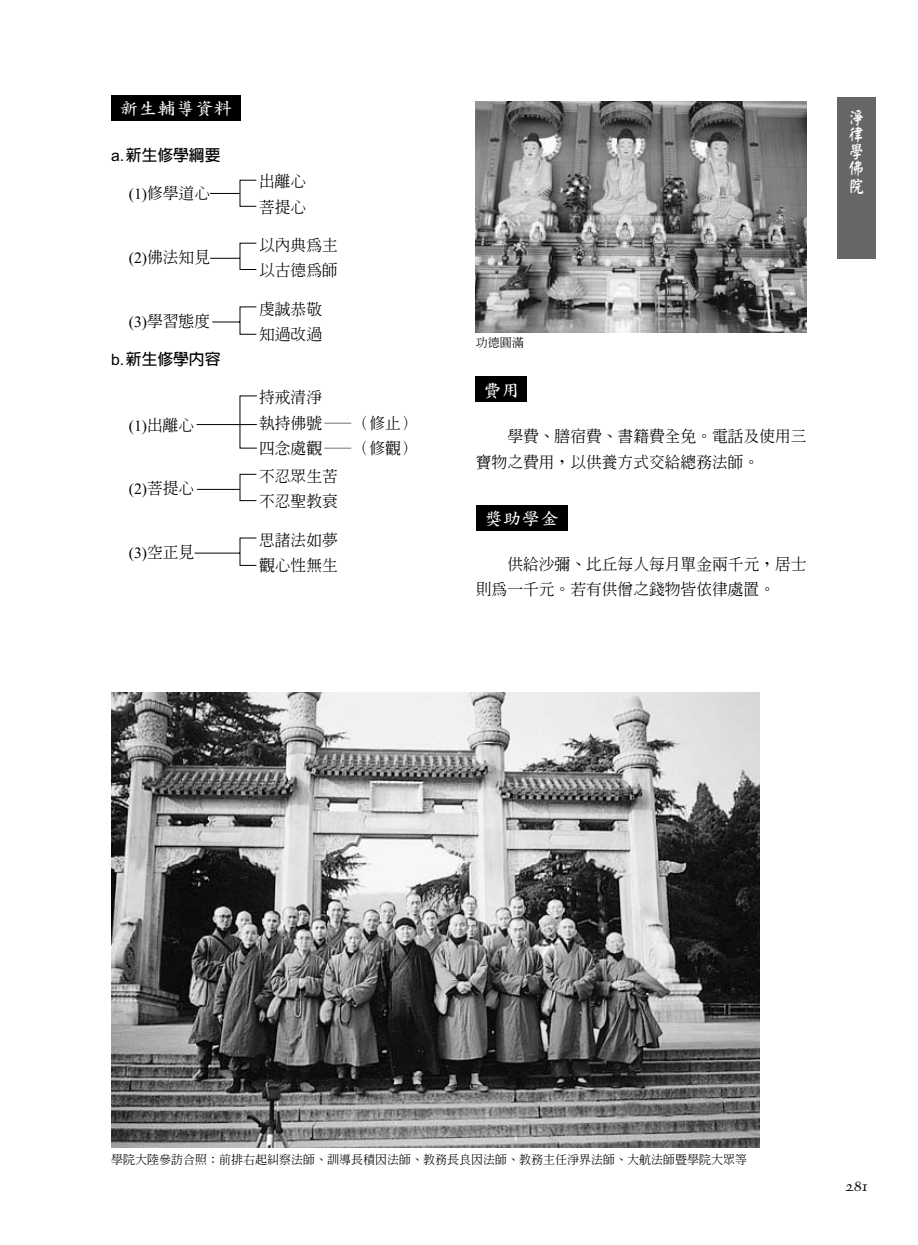
<style>
.page{position:relative;width:918px;height:1245px;background:#fff}
.page>*{position:absolute;margin:0;border:0;box-sizing:border-box;transform-origin:0 0}
.t1{font:17.25px/17.2px "Yankai EG Heavy Big 5";color:#fff;text-align:justify;scale:.85 1}
.t2{font:700 16.8px "Zen Kai";color:#fff;scale:1.11 1}
.t3{font:500 15.75px/25.5px "Inn Ming";color:#000}
.t4{font:15.75px "Times New Roman";color:#000}
.t5{font:700 15.75px "Lin Gothic";color:#000}
.t6{font:13.8px "Dauphin";color:#000;scale:1.25 1}
.t7{font:500 12px "Inn Ming";color:#000}
.s1{font-family:"Arial";font-weight:400}
.s2{font-family:"Times New Roman";font-weight:400}
.s3{font-family:"Inn Ming";font-weight:500}
</style>
<div class="page">
<div style="left:837px;top:97px;width:39px;height:161px;background:#666"></div>
<div style="left:476px;top:506px;width:91px;height:25px;background:#000"></div>
<div style="left:476px;top:377px;width:51px;height:25px;background:#000"></div>
<div style="left:111px;top:95px;width:130px;height:26px;background:#000"></div>
<img style="left:476px;top:101px;width:331px;height:231px">
<svg style="left:210px;top:180px;width:47px;height:155px"></svg>
<svg style="left:194px;top:395px;width:63px;height:171px"></svg>
<img style="left:111px;top:692px;width:649px;height:455px">
<p class="t2" style="left:120px;top:100px;width:103px">新生輔導資料</p>
<p class="t5" style="left:111px;top:147px;width:111px"><span class="s1">a.</span>新生修學綱要</p>
<p class="t3" style="left:129px;top:181px;width:83px"><span class="s2">(1)</span>修學道心</p>
<p class="t3" style="left:129px;top:244px;width:83px"><span class="s2">(2)</span>佛法知見</p>
<p class="t3" style="left:129px;top:308px;width:83px"><span class="s2">(3)</span>學習態度</p>
<p class="t5" style="left:111px;top:351px;width:111px"><span class="s1">b.</span>新生修學內容</p>
<p class="t4" style="left:129px;top:420px;width:67px">(1)<span class="s3">出離心</span></p>
<p class="t4" style="left:129px;top:483px;width:67px">(2)<span class="s3">菩提心</span></p>
<p class="t4" style="left:129px;top:547px;width:67px">(3)<span class="s3">空正見</span></p>
<p class="t3" style="left:259px;top:168px;width:49px">出離心菩提心</p>
<p class="t3" style="left:259px;top:232px;width:80px">以內典為主以古德為師</p>
<p class="t3" style="left:259px;top:296px;width:64px">虔誠恭敬知過改過</p>
<p class="t3" style="left:259px;top:385px;width:159px">持戒清淨<br>執持佛號—（修止）四念處觀—（修觀）</p>
<p class="t3" style="left:259px;top:463px;width:80px">不忍眾生苦不忍聖教衰</p>
<p class="t3" style="left:259px;top:527px;width:80px">思諸法如夢觀心性無生</p>
<p class="t1" style="left:849px;top:108px;width:19px">淨律學佛院</p>
<p class="t7" style="left:476px;top:337px;width:49px">功德圓滿</p>
<p class="t2" style="left:483px;top:383px;width:35px">費用</p>
<p class="t3" style="left:476px;top:423px;width:332px;text-indent:32px">學費、膳宿費、書籍費全免。電話及使用三寶物之費用磣以供養方式交給總務法師。</p>
<p class="t2" style="left:484px;top:510px;width:69px">獎助學金</p>
<p class="t3" style="left:476px;top:551px;width:332px;text-indent:32px">供給沙彌、比丘每人每月單金兩千元磣居士則為一千元。若有供僧之錢物皆依律處置。</p>
<p class="t7" style="left:111px;top:1154px;width:637px">學院大陸參訪合照：前排右起糾察法師、訓導長積因法師、教務長良因法師、教務主任淨界法師、大航法師暨學院大眾等</p>
<p class="t6" style="left:845px;top:1181px;width:19px">281</p>
</div>
